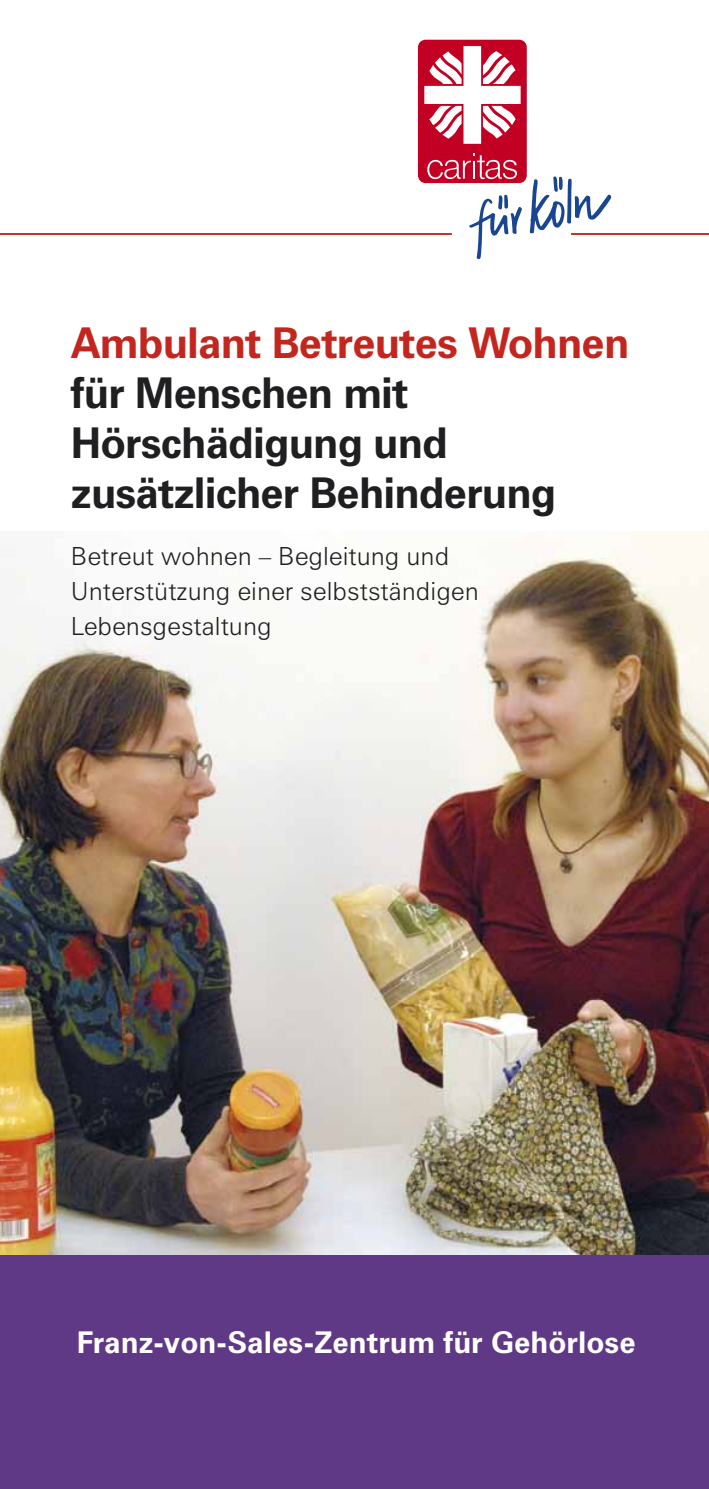
<style>
.page{position:relative;width:709px;height:1489px;background:#fff}
.page>*{position:absolute;margin:0;border:0;box-sizing:border-box;transform-origin:0 0}
.t1{font:700 42.5px/50px "Zurich BT";letter-spacing:-.02em;color:#1f1e21}
.t2{font:700 42.5px "Zurich BT";letter-spacing:-.02em;color:#c3261f}
.t3{font:700 30px "Zurich BT";color:#fff}
.t4{font:300 25px/35px "Zurich BT";color:#1f1e21}
</style>
<div class="page">
<img style="left:0;top:531px;width:709px;height:723px">
<svg style="left:469px;top:195px;width:53px;height:64px"></svg>
<svg style="left:529px;top:176px;width:82px;height:57px"></svg>
<div style="left:418px;top:40px;width:109px;height:143px;background:#c10024;border-radius:8px"></div>
<svg style="left:424px;top:46px;width:96px;height:98px"></svg>
<svg style="left:427px;top:153px;width:90px;height:26px"></svg>
<div style="left:0;top:1254px;width:709px;height:234px;background:#603986"></div>
<hr style="left:571px;top:233px;width:138px;height:2px;background:#c3261f">
<hr style="left:0;top:233px;width:452px;height:2px;background:#c3261f">
<h1 class="t2" style="left:71px;top:317px;width:560px">Ambulant Betreutes Wohnen</h1>
<h1 class="t1" style="left:71px;top:367px;width:487px">für Menschen mit<br>Hörschädigung und zusätzlicher Behinderung</h1>
<p class="t4" style="left:71px;top:538px;width:409px">Betreut wohnen – Begleitung und<br>Unterstützung einer selbstständigen<br>Lebensgestaltung</p>
<p class="t3" style="left:77px;top:1323px;width:560px">Franz-von-Sales-Zentrum für Gehörlose</p>
</div>
